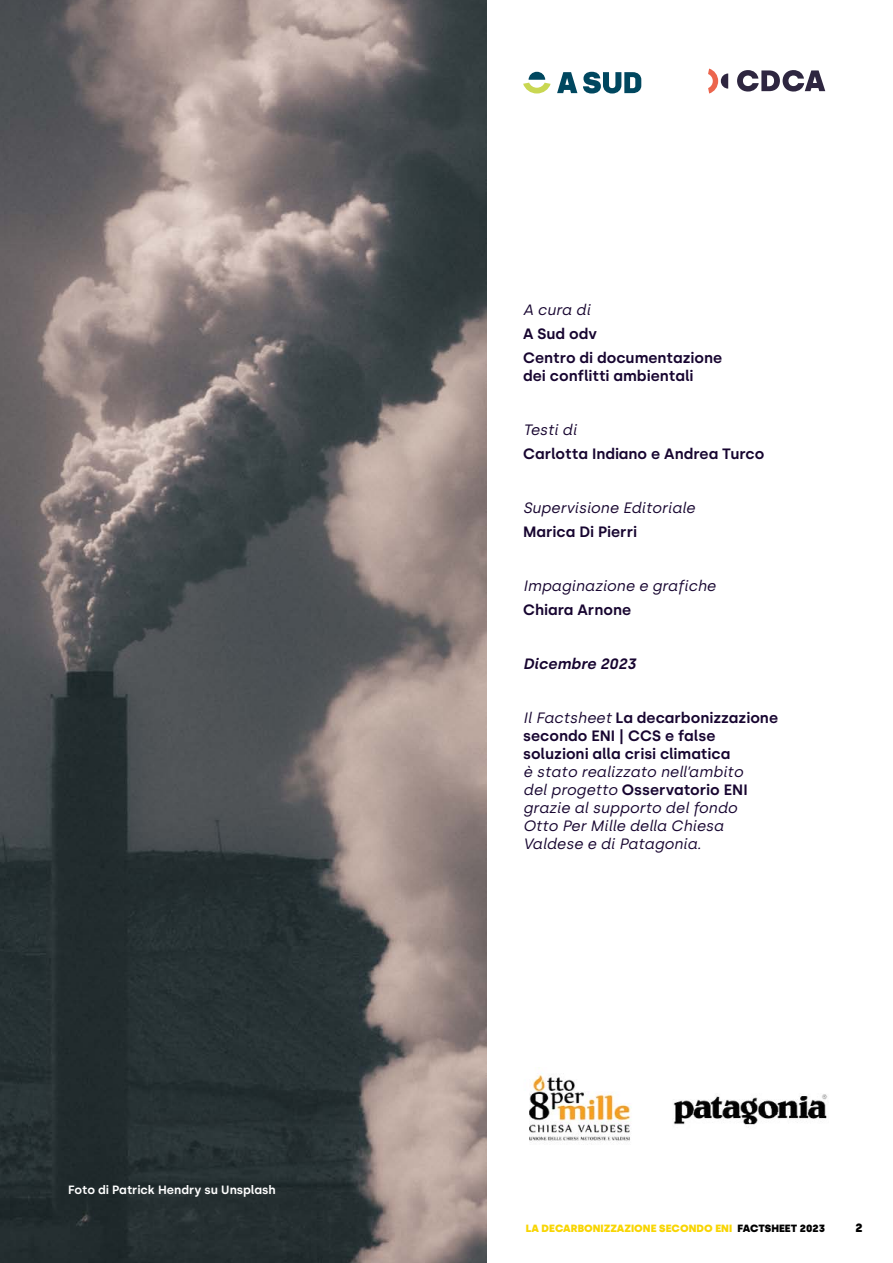
<style>
.page{position:relative;width:893px;height:1263px;background:#fff}
.page>*{position:absolute;margin:0;border:0;box-sizing:border-box;transform-origin:0 0}
.t1{font:600 15px/18px "Silka";color:#170530}
.t2{font:italic 15px/18px "Silka";color:#170530}
.t3{font:italic 600 15px "Silka";color:#170530}
.t4{font:600 12px "Silka";color:#fff}
.t5{font:900 12px "Silka";color:#000}
.t6{font:900 10.5px "Silka";color:#f8d503}
.s1{font-weight:400;font-style:italic}
.s2{font-weight:600;font-style:normal}
.s3{color:#000}
</style>
<div class="page">
<img style="left:0;top:0;width:487px;height:1263px">
<svg style="left:737px;top:70px;width:88px;height:22px"></svg>
<svg style="left:708px;top:69px;width:20px;height:25px"></svg>
<svg style="left:557px;top:72px;width:20px;height:21px"></svg>
<svg style="left:583px;top:72px;width:58px;height:22px"></svg>
<svg style="left:523px;top:72px;width:28px;height:22px"></svg>
<img style="left:529px;top:1067px;width:102px;height:78px">
<img style="left:673px;top:1094px;width:155px;height:34px">
<p class="t4" style="left:68px;top:1182px;width:209px">Foto di Patrick Hendry su Unsplash</p>
<p class="t2" style="left:523px;top:301px;width:69px">A cura di</p>
<p class="t1" style="left:523px;top:322px;width:201px;line-height:24px">A Sud odv<br>Centro di documentazione</p>
<p class="t1" style="left:523px;top:367px;width:172px">dei conflitti ambientali</p>
<p class="t2" style="left:523px;top:421px;width:55px">Testi di</p>
<p class="t1" style="left:523px;top:445px;width:243px">Carlotta Indiano e Andrea Turco</p>
<p class="t2" style="left:523px;top:499px;width:173px">Supervisione Editoriale</p>
<p class="t1" style="left:523px;top:523px;width:115px">Marica Di Pierri</p>
<p class="t2" style="left:523px;top:577px;width:194px">Impaginazione e grafiche</p>
<p class="t1" style="left:523px;top:601px;width:110px">Chiara Arnone</p>
<p class="t3" style="left:523px;top:655px;width:114px">Dicembre 2023</p>
<p class="t1" style="left:523px;top:709px;width:256px"><span class="s1">Il Factsheet</span> La decarbonizzazione secondo ENI | CCS e false soluzioni alla crisi climatica</p>
<p class="t2" style="left:523px;top:763px;width:226px">è stato realizzato nell’ambito del progetto <span class="s2">Osservatorio ENI </span>grazie al supporto del fondo<br>Otto Per Mille della Chiesa<br>Valdese e di Patagonia.</p>
<p class="t6" style="left:526px;top:1222px;width:301px">LA DECARBONIZZAZIONE SECONDO ENI <span class="s3">FACTSHEET 2023</span></p>
<p class="t5" style="left:855px;top:1221px;width:9px">2</p>
</div>
